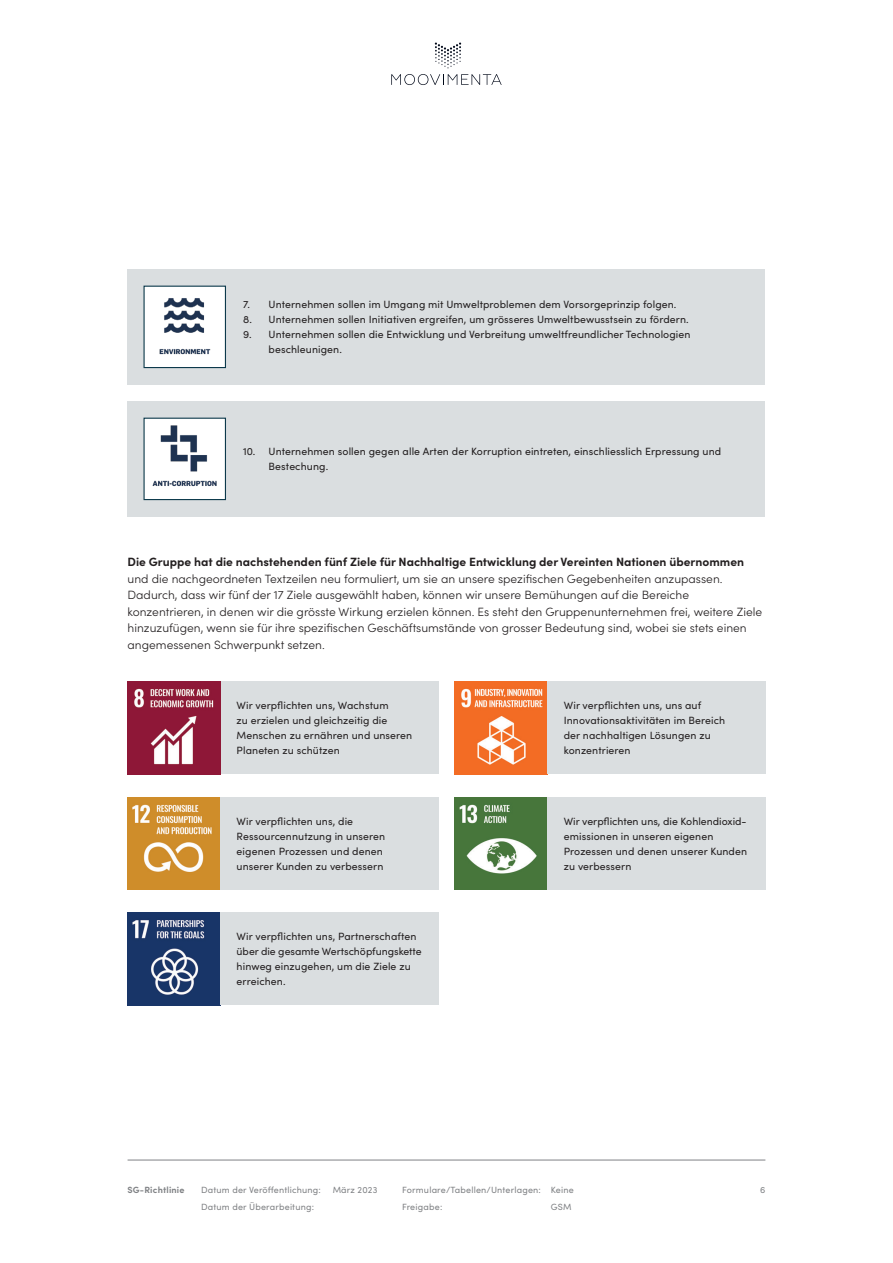
<style>
.page{position:relative;width:893px;height:1263px;background:#fff}
.page>*{position:absolute;margin:0;border:0;box-sizing:border-box;transform-origin:0 0}
.Body{font:300 12px/16.5px "Sofia Pro";color:#231f20}
.Accent{font:10.5px/15px "Sofia Pro";letter-spacing:.01em;color:#231f20}
.t1{font:9px/16.5px "Sofia Pro";letter-spacing:.02em;color:#808285}
.t2{font:700 9px "Sofia Pro";letter-spacing:.02em;color:#808285}
.s1{font-weight:700}
</style>
<div class="page">
<svg style="left:391px;top:74px;width:111px;height:11px"></svg>
<svg style="left:435px;top:43px;width:26px;height:25px"></svg>
<hr style="left:128px;top:1160px;width:637px;height:1px;background:#808285">
<div style="left:220px;top:682px;width:218px;height:92px;background:#dadee0"></div>
<img style="left:128px;top:682px;width:92px;height:92px">
<img style="left:455px;top:682px;width:92px;height:92px">
<img style="left:128px;top:797px;width:92px;height:93px">
<img style="left:455px;top:797px;width:92px;height:93px">
<img style="left:128px;top:913px;width:92px;height:92px">
<div style="left:547px;top:682px;width:218px;height:92px;background:#dadee0"></div>
<div style="left:220px;top:797px;width:218px;height:93px;background:#dadee0"></div>
<div style="left:547px;top:797px;width:218px;height:93px;background:#dadee0"></div>
<div style="left:220px;top:913px;width:218px;height:92px;background:#dadee0"></div>
<div style="left:128px;top:269px;width:637px;height:116px;background:#dadee0"></div>
<div style="left:128px;top:401px;width:637px;height:116px;background:#dadee0"></div>
<img style="left:146px;top:420px;width:78px;height:78px">
<div style="left:144px;top:418px;width:82px;height:82px;border:1px solid #0c394b"></div>
<img style="left:146px;top:288px;width:78px;height:78px">
<div style="left:144px;top:286px;width:82px;height:82px;border:1px solid #0c394b"></div>
<p class="Accent" style="left:243px;top:296px;width:435px">7. Unternehmen sollen im Umgang mit Umweltproblemen dem Vorsorgeprinzip folgen.</p>
<p class="Accent" style="left:243px;top:311px;width:447px">8. Unternehmen sollen Initiativen ergreifen, um grösseres Umweltbewusstsein zu fördern.</p>
<p class="Accent" style="left:269px;top:326px;width:423px;text-indent:-26px">9. Unternehmen sollen die Entwicklung und Verbreitung umweltfreundlicher Technologien beschleunigen.</p>
<p class="Accent" style="left:269px;top:443px;width:454px;text-indent:-26px">10. Unternehmen sollen gegen alle Arten der Korruption eintreten, einschliesslich Erpressung und<br>Bestechung.</p>
<p class="Body" style="left:128px;top:553px;width:636px"><span class="s1">Die Gruppe hat die nachstehenden fünf Ziele für Nachhaltige Entwicklung der Vereinten Nationen übernommen </span>und die nachgeordneten Textzeilen neu formuliert, um sie an unsere spezifischen Gegebenheiten anzupassen.<br>Dadurch, dass wir fünf der 17 Ziele ausgewählt haben, können wir unsere Bemühungen auf die Bereiche konzentrieren, in denen wir die grösste Wirkung erzielen können. Es steht den Gruppenunternehmen frei, weitere Ziele hinzuzufügen, wenn sie für ihre spezifischen Geschäftsumstände von grosser Bedeutung sind, wobei sie stets einen angemessenen Schwerpunkt setzen.</p>
<p class="Accent" style="left:237px;top:697px;width:177px">Wir verpflichten uns, Wachstum<br>zu erzielen und gleichzeitig die<br>Menschen zu ernähren und unseren<br>Planeten zu schützen</p>
<p class="Accent" style="left:564px;top:697px;width:163px">Wir verpflichten uns, uns auf<br>Innovationsaktivitäten im Bereich der nachhaltigen Lösungen zu konzentrieren</p>
<p class="Accent" style="left:237px;top:813px;width:150px">Wir verpflichten uns, die<br>Ressourcennutzung in unseren eigenen Prozessen und denen unserer Kunden zu verbessern</p>
<p class="Accent" style="left:564px;top:813px;width:185px">Wir verpflichten uns, die Kohlendioxid&shy;emissionen in unseren eigenen<br>Prozessen und denen unserer Kunden zu verbessern</p>
<p class="Accent" style="left:237px;top:928px;width:187px">Wir verpflichten uns, Partnerschaften über die gesamte Wertschöpfungskette hinweg einzugehen, um die Ziele zu erreichen.</p>
<p class="t2" style="left:128px;top:1183px;width:59px">SG-Richtlinie</p>
<p class="t1" style="left:760px;top:1181px;width:7px">6</p>
<p class="t1" style="left:201px;top:1181px;width:121px">Datum der Veröffentlichung:<br>Datum der Überarbeitung:</p>
<p class="t1" style="left:402px;top:1181px;width:140px">Formulare/Tabellen/Unterlagen:<br>Freigabe:</p>
<p class="t1" style="left:333px;top:1181px;width:46px">März 2023</p>
<p class="t1" style="left:551px;top:1181px;width:25px">Keine<br>GSM</p>
</div>
